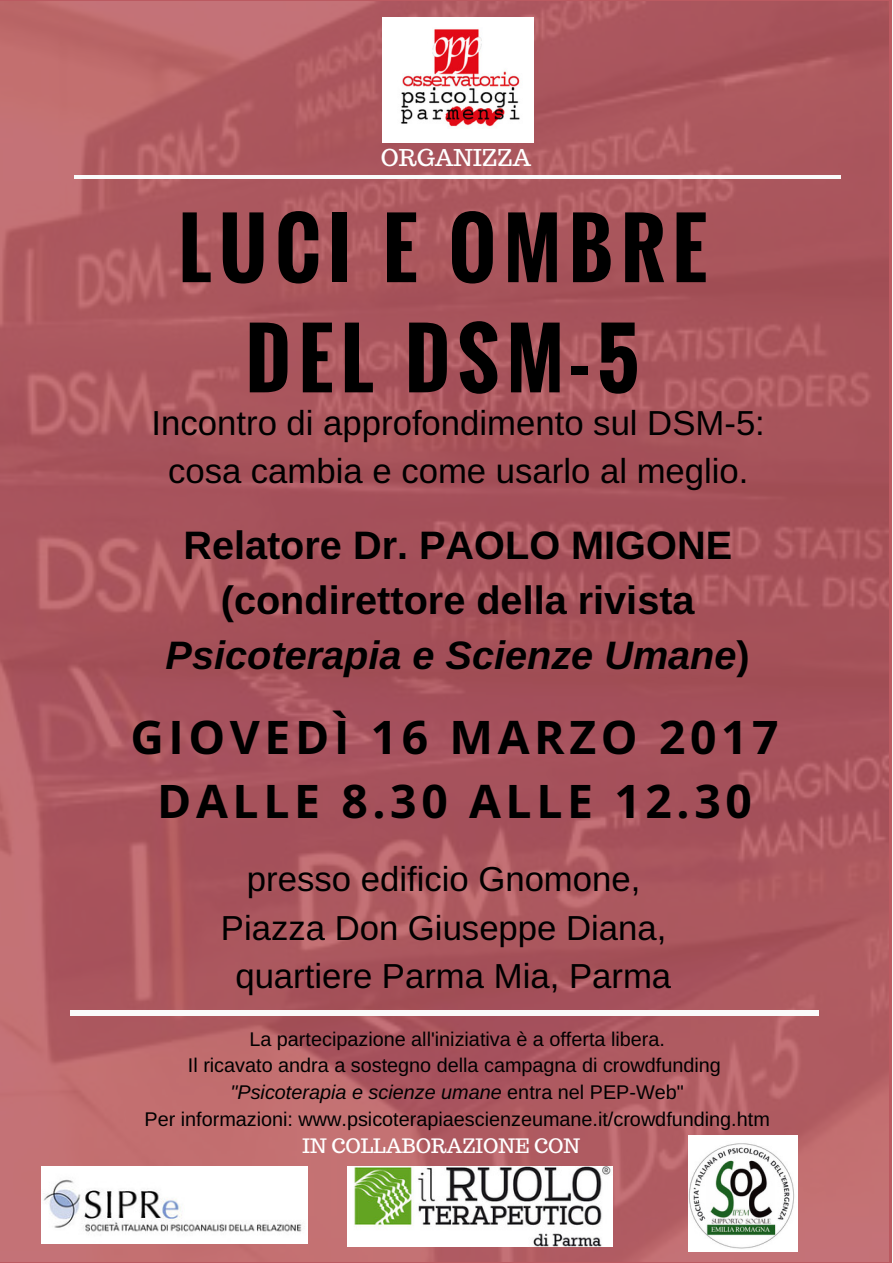
<style>
.page{position:relative;width:893px;height:1263px;background:#fff}
.page>*{position:absolute;margin:0;border:0;box-sizing:border-box;transform-origin:0 0}
.t1{font:700 79.35px/110.1px "Oswald";letter-spacing:.1em;color:#000;text-align:center}
.t2{font:700 46.35px/64.1px "Open Sans";letter-spacing:.1em;color:#000;text-align:center}
.t3{font:700 39.6px/55.1px "Arimo";color:#000;text-align:center}
.t4{font:34.65px/48.3px "Arimo";color:#000;text-align:center}
.t5{font:23.1px "Trocchi";color:#fff}
.t6{font:19.8px/27px "Arimo";color:#000;text-align:center}
.t7{font:19.8px "Trocchi";color:#fff}
.s1{font-style:italic}
</style>
<div class="page">
<img style="left:0;top:1px;width:888px;height:1260px">
<hr style="left:891px;top:0;width:1px;height:1262px;background:#fafafa">
<hr style="left:74px;top:175px;width:766px;height:4px;background:#fafafa">
<div style="left:70px;top:1011px;width:748px;height:5px;background:#fafafa"></div>
<img style="left:382px;top:18px;width:151px;height:125px">
<img style="left:42px;top:1167px;width:265px;height:76px">
<img style="left:347px;top:1167px;width:266px;height:80px">
<img style="left:688px;top:1135px;width:109px;height:116px">
<p class="t5" style="left:381px;top:143px;width:152px">ORGANIZZA</p>
<h1 class="t1" style="left:178px;top:191px;width:529px">LUCI E OMBRE<br>DEL DSM-5</h1>
<h3 class="t4" style="left:152px;top:399px;width:614px">Incontro di approfondimento sul DSM-5: cosa cambia e come usarlo al meglio.</h3>
<h3 class="t3" style="left:166px;top:517px;width:585px">Relatore Dr. PAOLO MIGONE (condirettore della rivista<br><span class="s1">Psicoterapia e Scienze Umane</span>)</h3>
<h2 class="t2" style="left:130px;top:704px;width:649px">GIOVEDÌ 16 MARZO 2017<br>DALLE 8.30 ALLE 12.30</h2>
<h3 class="t4" style="left:221px;top:855px;width:452px">presso edificio Gnomone,<br>Piazza Don Giuseppe Diana, quartiere Parma Mia, Parma</h3>
<p class="t6" style="left:144px;top:1025px;width:627px">La partecipazione all'iniziativa è a offerta libera.<br>Il ricavato andra a sostegno della campagna di crowdfunding <span class="s1">"Psicoterapia e scienze umane</span> entra nel PEP-Web"<br>Per informazioni: www.psicoterapiaescienzeumane.it/crowdfunding.htm</p>
<p class="t7" style="left:302px;top:1133px;width:279px">IN COLLABORAZIONE CON</p>
</div>
